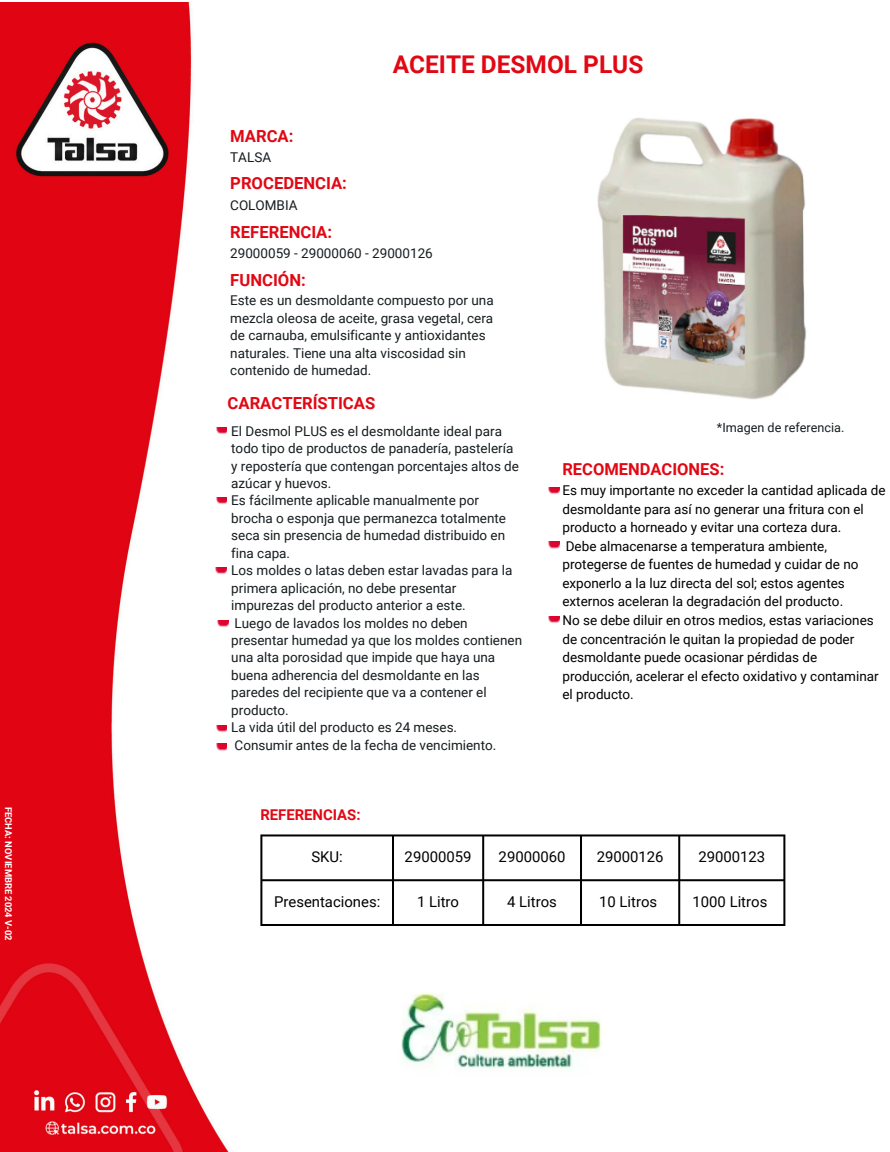
<style>
.page{position:relative;width:890px;height:1152px;background:#fff}
.page>*{position:absolute;margin:0;border:0;box-sizing:border-box;transform-origin:0 0}
.t1{font:700 24.45px "Roboto";color:#e10814}
.t2{font:700 16.65px "Roboto";color:#e10814}
.t3{font:700 16.5px "Roboto";color:#e10814}
.t4{font:14.85px "Roboto";color:#000}
.t5{font:700 14.85px "Roboto";color:#e10814}
.t6{font:13.5px/17.4px "Roboto";color:#161c1f}
.t7{font:13.5px/18.6px "Roboto";color:#000}
.t8{font:12.6px "Roboto";color:#161c1f}
.t9{font:700 9.38px "Roboto";color:#fff}
</style>
<div class="page">
<img style="left:0;top:2px;width:786px;height:1150px">
<div style="left:527px;top:361px;width:43px;height:43px;background:#fff"></div>
<img style="left:397px;top:985px;width:220px;height:91px">
<svg style="left:216px;top:498px;width:11px;height:7px"></svg>
<svg style="left:216px;top:427px;width:11px;height:7px"></svg>
<svg style="left:216px;top:567px;width:10px;height:7px"></svg>
<svg style="left:218px;top:620px;width:10px;height:7px"></svg>
<svg style="left:216px;top:726px;width:11px;height:7px"></svg>
<svg style="left:549px;top:487px;width:10px;height:8px"></svg>
<svg style="left:549px;top:542px;width:10px;height:7px"></svg>
<svg style="left:549px;top:616px;width:10px;height:8px"></svg>
<svg style="left:260px;top:834px;width:525px;height:92px"></svg>
<svg style="left:216px;top:744px;width:11px;height:7px"></svg>
<img style="left:593px;top:113px;width:214px;height:291px">
<h4 class="t9" style="left:14px;top:807px;width:135px;rotate:90deg">FECHA: NOVIEMBRE 2024 V-02</h4>
<p class="t2" style="left:230px;top:126px;width:65px">MARCA:</p>
<p class="t6" style="left:230px;top:148px;width:42px">TALSA</p>
<p class="t2" style="left:230px;top:174px;width:118px">PROCEDENCIA:</p>
<p class="t6" style="left:230px;top:196px;width:69px">COLOMBIA</p>
<h4 class="t1" style="left:393px;top:50px;width:252px">ACEITE DESMOL PLUS</h4>
<p class="t2" style="left:230px;top:222px;width:103px">REFERENCIA:</p>
<p class="t6" style="left:230px;top:245px;width:204px">29000059 - 29000060 - 29000126</p>
<p class="t2" style="left:230px;top:270px;width:77px">FUNCIÓN:</p>
<p class="t6" style="left:230px;top:292px;width:265px">Este es un desmoldante compuesto por una mezcla oleosa de aceite, grasa vegetal, cera de carnauba, emulsificante y antioxidantes naturales. Tiene una alta viscosidad sin contenido de humedad.</p>
<p class="t2" style="left:228px;top:394px;width:149px">CARACTERÍSTICAS</p>
<p class="t6" style="left:231px;top:422px;width:289px">El Desmol PLUS es el desmoldante ideal para todo tipo de productos de panadería, pastelería y repostería que contengan porcentajes altos de azúcar y huevos.</p>
<p class="t6" style="left:231px;top:492px;width:276px">Es fácilmente aplicable manualmente por brocha o esponja que permanezca totalmente seca sin presencia de humedad distribuido en fina capa.</p>
<h2 class="t6" style="left:231px;top:562px;width:283px">Los moldes o latas deben estar lavadas para la primera aplicación, no debe presentar impurezas del producto anterior a este.</h2>
<p class="t6" style="left:231px;top:614px;width:292px">Luego de lavados los moldes no deben presentar humedad ya que los moldes contienen una alta porosidad que impide que haya una buena adherencia del desmoldante en las paredes del recipiente que va a contener el producto.</p>
<p class="t6" style="left:231px;top:719px;width:227px">La vida útil del producto es 24 meses.</p>
<p class="t6" style="left:235px;top:736px;width:263px">Consumir antes de la fecha de vencimiento.</p>
<h4 class="t8" style="left:717px;top:420px;width:129px">*Imagen de referencia.</h4>
<h4 class="t3" style="left:562px;top:460px;width:163px">RECOMENDACIONES:</h4>
<h4 class="t7" style="left:562px;top:481px;width:325px">Es muy importante no exceder la cantidad aplicada de desmoldante para así no generar una fritura con el producto a horneado y evitar una corteza dura.</h4>
<h4 class="t7" style="left:562px;top:537px;width:297px">Debe almacenarse a temperatura ambiente, protegerse de fuentes de humedad y cuidar de no exponerlo a la luz directa del sol; estos agentes externos aceleran la degradación del producto.</h4>
<p class="t7" style="left:562px;top:611px;width:318px">No se debe diluir en otros medios, estas variaciones de concentración le quitan la propiedad de poder desmoldante puede ocasionar pérdidas de producción, acelerar el efecto oxidativo y contaminar el producto.</p>
<p class="t5" style="left:260px;top:806px;width:102px">REFERENCIAS:</p>
<p class="t4" style="left:311px;top:848px;width:33px">SKU:</p>
<p class="t4" style="left:274px;top:893px;width:108px">Presentaciones:</p>
<p class="t4" style="left:405px;top:848px;width:68px">29000059</p>
<p class="t4" style="left:417px;top:893px;width:44px">1 Litro</p>
<p class="t4" style="left:499px;top:848px;width:68px">29000060</p>
<p class="t4" style="left:507px;top:893px;width:51px">4 Litros</p>
<p class="t4" style="left:597px;top:848px;width:68px">29000126</p>
<h5 class="t4" style="left:599px;top:893px;width:60px">10 Litros</h5>
<h3 class="t4" style="left:698px;top:848px;width:68px">29000123</h3>
<h4 class="t4" style="left:692px;top:893px;width:76px">1000 Litros</h4>
</div>
